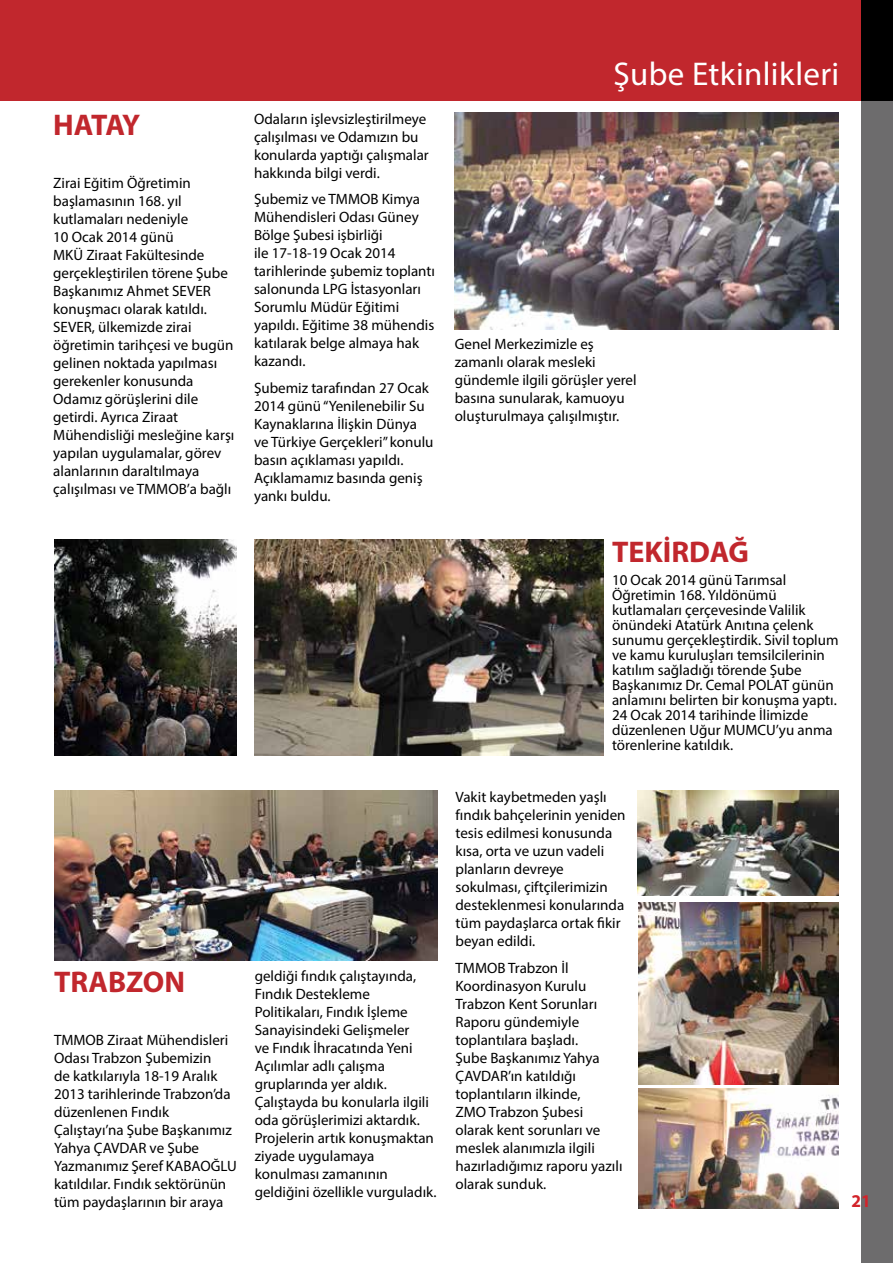
<style>
.page{position:relative;width:893px;height:1263px;background:#fff}
.page>*{position:absolute;margin:0;border:0;box-sizing:border-box;transform-origin:0 0}
.t1{font:33px "Myriad Pro";letter-spacing:.01em;color:#fff}
.t2{font:700 30px "Myriad Pro";color:#c1272d}
.t3{font:700 18px "Myriad Pro";color:#d2232a}
.t4{font:15px/18px "Myriad Pro";color:#000}
</style>
<div class="page">
<div style="left:861px;top:100px;width:32px;height:1163px;background:#6d6c6d"></div>
<div style="left:861px;top:0;width:32px;height:101px;background:#000"></div>
<div style="left:0;top:0;width:861px;height:101px;background:#c1272d"></div>
<img style="left:455px;top:113px;width:383px;height:216px">
<img style="left:54px;top:791px;width:383px;height:170px">
<img style="left:255px;top:539px;width:349px;height:217px">
<img style="left:54px;top:539px;width:182px;height:217px">
<img style="left:638px;top:902px;width:201px;height:182px">
<img style="left:637px;top:791px;width:201px;height:104px">
<img style="left:638px;top:1089px;width:201px;height:120px">
<h2 class="t2" style="left:53px;top:106px;width:89px">HATAY</h2>
<p class="t4" style="left:53px;top:174px;width:183px">Zirai Eğitim Öğretimin başlamasının 168. yıl kutlamaları nedeniyle<br>10 Ocak 2014 günü<br>MKÜ Ziraat Fakültesinde gerçekleştirilen törene Şube<br>Başkanımız Ahmet SEVER konuşmacı olarak katıldı.<br>SEVER, ülkemizde zirai öğretimin tarihçesi ve bugün gelinen noktada yapılması gerekenler konusunda<br>Odamız görüşlerini dile getirdi. Ayrıca Ziraat<br>Mühendisliği mesleğine karşı yapılan uygulamalar, görev alanlarının daraltılmaya çalışılması ve TMMOB’a bağlı</p>
<p class="t4" style="left:254px;top:110px;width:176px">Odaların işlevsizleştirilmeye çalışılması ve Odamızın bu konularda yaptığı çalışmalar hakkında bilgi verdi.</p>
<p class="t4" style="left:254px;top:190px;width:183px">Şubemiz ve TMMOB Kimya<br>Mühendisleri Odası Güney<br>Bölge Şubesi işbirliği<br>ile 17-18-19 Ocak 2014 tarihlerinde şubemiz toplantı salonunda LPG İstasyonları<br>Sorumlu Müdür Eğitimi yapıldı. Eğitime 38 mühendis katılarak belge almaya hak kazandı.</p>
<p class="t4" style="left:254px;top:379px;width:181px">Şubemiz tarafından 27 Ocak<br>2014 günü “Yenilenebilir Su<br>Kaynaklarına İlişkin Dünya ve Türkiye Gerçekleri” konulu basın açıklaması yapıldı.<br>Açıklamamız basında geniş yankı buldu.</p>
<h2 class="t2" style="left:54px;top:962px;width:133px">TRABZON</h2>
<p class="t4" style="left:54px;top:1031px;width:184px">TMMOB Ziraat Mühendisleri<br>Odası Trabzon Şubemizin<br>de katkılarıyla 18-19 Aralık<br>2013 tarihlerinde Trabzon’da düzenlenen Fındık<br>Çalıştayı’na Şube Başkanımız<br>Yahya ÇAVDAR ve Şube<br>Yazmanımız Şeref KABAOĞLU katıldılar. Fındık sektörünün tüm paydaşlarının bir araya</p>
<p class="t4" style="left:255px;top:966px;width:183px">geldiği fındık çalıştayında,<br>Fındık Destekleme<br>Politikaları, Fındık İşleme<br>Sanayisindeki Gelişmeler<br>ve Fındık İhracatında Yeni<br>Açılımlar adlı çalışma gruplarında yer aldık.<br>Çalıştayda bu konularla ilgili oda görüşlerimizi aktardık.<br>Projelerin artık konuşmaktan ziyade uygulamaya konulması zamanının geldiğini özellikle vurguladık.</p>
<h1 class="t1" style="left:614px;top:54px;width:227px">Şube Etkinlikleri</h1>
<p class="t4" style="left:455px;top:335px;width:183px">Genel Merkezimizle eş zamanlı olarak mesleki gündemle ilgili görüşler yerel basına sunularak, kamuoyu oluşturulmaya çalışılmıştır.</p>
<h2 class="t2" style="left:612px;top:532px;width:139px">TEKİRDAĞ</h2>
<p class="t4" style="left:612px;top:572px;width:228px;line-height:15px">10 Ocak 2014 günü Tarımsal<br>Öğretimin 168. Yıldönümü kutlamaları çerçevesinde Valilik önündeki Atatürk Anıtına çelenk sunumu gerçekleştirdik. Sivil toplum ve kamu kuruluşları temsilcilerinin katılım sağladığı törende Şube<br>Başkanımız Dr. Cemal POLAT günün anlamını belirten bir konuşma yaptı.<br>24 Ocak 2014 tarihinde İlimizde düzenlenen Uğur MUMCU’yu anma törenlerine katıldık.</p>
<p class="t4" style="left:455px;top:788px;width:172px">Vakit kaybetmeden yaşlı fındık bahçelerinin yeniden tesis edilmesi konusunda kısa, orta ve uzun vadeli planların devreye sokulması, çiftçilerimizin desteklenmesi konularında tüm paydaşlarca ortak fikir beyan edildi.</p>
<p class="t4" style="left:455px;top:958px;width:169px">TMMOB Trabzon İl<br>Koordinasyon Kurulu<br>Trabzon Kent Sorunları<br>Raporu gündemiyle toplantılara başladı.<br>Şube Başkanımız Yahya<br>ÇAVDAR’ın katıldığı toplantıların ilkinde,<br>ZMO Trabzon Şubesi olarak kent sorunları ve meslek alanımızla ilgili hazırladığımız raporu yazılı olarak sunduk.</p>
<p class="t3" style="left:851px;top:1189px;width:21px">21</p>
</div>
